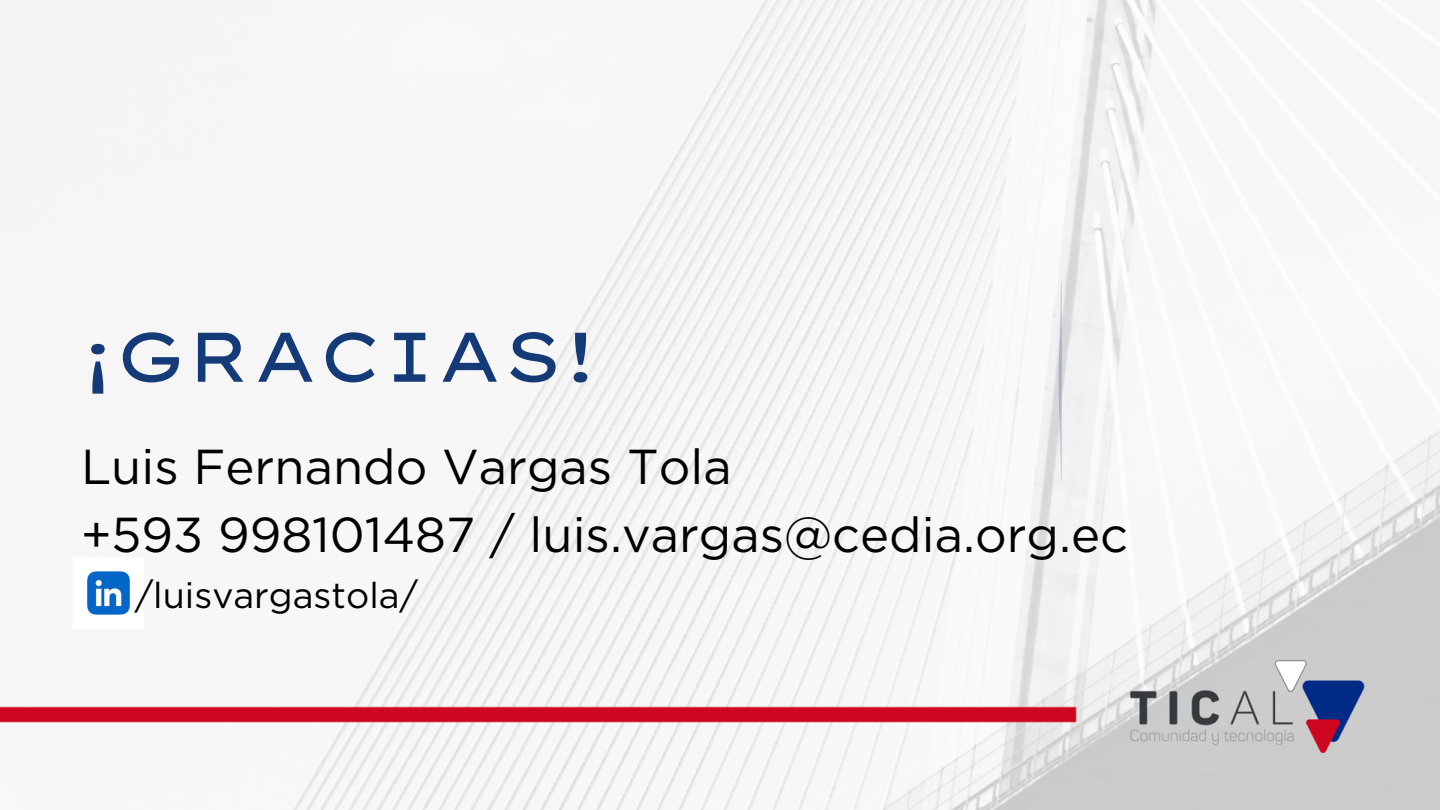
<style>
.page{position:relative;width:1440px;height:810px;background:#fff}
.page>*{position:absolute;margin:0;border:0;box-sizing:border-box;transform-origin:0 0}
.t1{font:70px "Lexend Tera";color:#143a78}
.t2{font:49px "Gotham";color:#000}
.t3{font:36px "Gotham";color:#000}
</style>
<div class="page">
<img style="left:0;top:0;width:1440px;height:810px">
<img style="left:73px;top:558px;width:71px;height:70px">
<p class="t1" style="left:81px;top:312px;width:518px">¡GRACIAS!</p>
<p class="t2" style="left:81px;top:445px;width:652px">Luis Fernando Vargas Tola</p>
<p class="t2" style="left:81px;top:513px;width:1049px">+593 998101487 / luis.vargas@cedia.org.ec</p>
<p class="t3" style="left:135px;top:579px;width:284px">/luisvargastola/</p>
</div>
